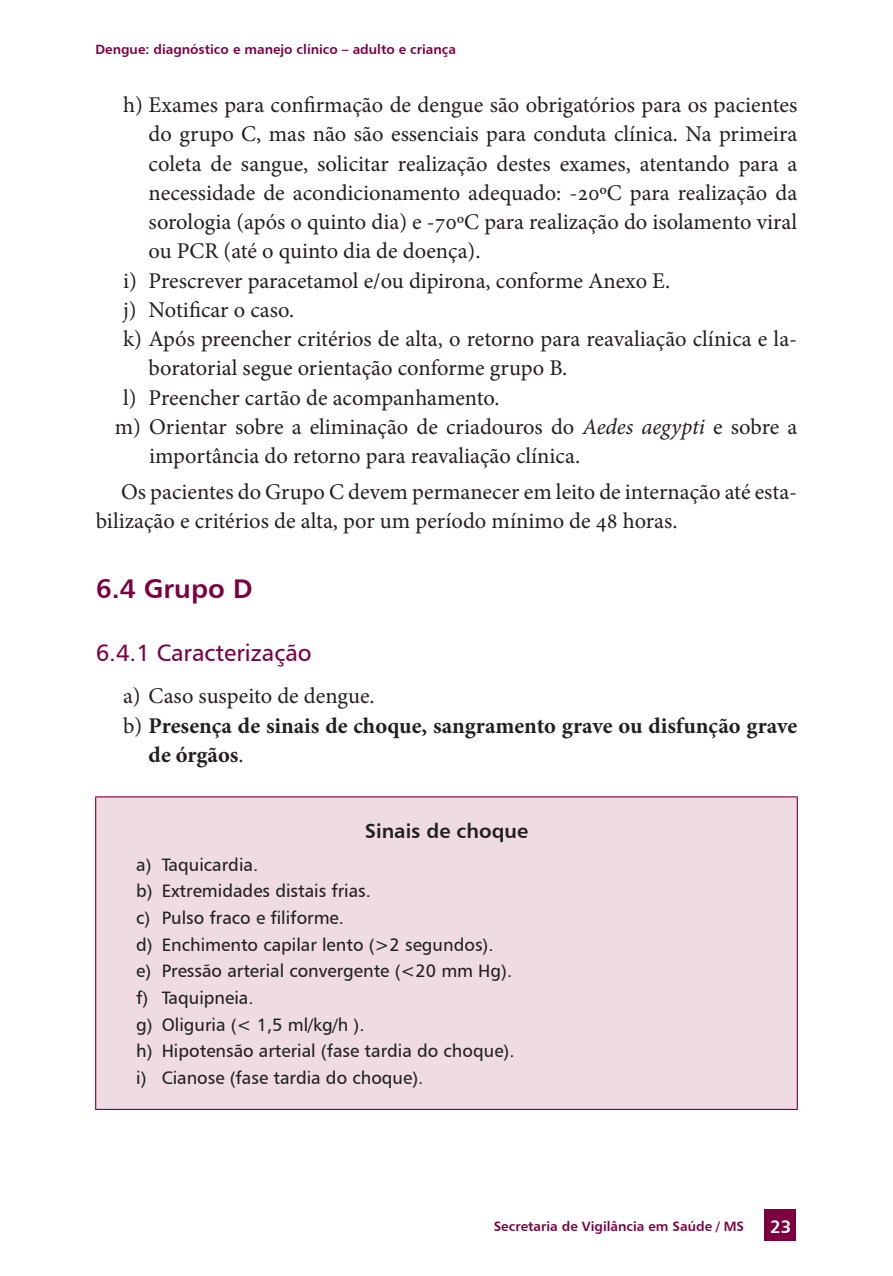
<style>
.page{position:relative;width:893px;height:1276px;background:#fff}
.page>*{position:absolute;margin:0;border:0;box-sizing:border-box;transform-origin:0 0}
.t1{font:27px "Humanist 777 BT Bold B";color:#7c0040}
.t2{font:23.62px "Humanist 777 BT Roman B";color:#7c0040}
.t3{font:22.5px/29.2px "Minion Pro";color:#231f20}
.t4{font:700 22.5px "Minion Pro";color:#231f20}
.t5{font:20.25px "Humanist 777 BT Bold B";color:#231f20}
.t6{font:18px/26.6px "Humanist 777 BT Roman B";color:#231f20}
.t7{font:18px "Humanist 777 BT Bold B";color:#fff}
.t8{font:13.5px "Humanist 777 BT Bold B";color:#7c0040}
.s1{font-style:italic}
.s2{font-weight:400}
</style>
<div class="page">
<div style="left:764px;top:1209px;width:32px;height:32px;background:#7c0040"></div>
<div style="left:96px;top:797px;width:701px;height:312px;background:#eedce2"></div>
<hr style="left:95px;top:796px;width:703px;height:1px;background:#7c0040">
<hr style="left:95px;top:797px;width:1px;height:312px;background:#7c0040">
<hr style="left:797px;top:797px;width:1px;height:312px;background:#7c0040">
<hr style="left:95px;top:1109px;width:703px;height:1px;background:#7c0040">
<p class="t8" style="left:96px;top:41px;width:362px">Dengue: diagnóstico e manejo clínico – adulto e criança</p>
<p class="t3" style="left:123px;top:90px;width:676px">h) Exames para confirmação de dengue são obrigatórios para os pacientes</p>
<p class="t3" style="left:149px;top:120px;width:650px">do grupo C, mas não são essenciais para conduta clínica. Na primeira</p>
<p class="t3" style="left:149px;top:149px;width:650px">coleta de sangue, solicitar realização destes exames, atentando para a</p>
<p class="t3" style="left:149px;top:178px;width:650px">necessidade de acondicionamento adequado: -20ºC para realização da</p>
<p class="t3" style="left:149px;top:207px;width:650px">sorologia (após o quinto dia) e -70ºC para realização do isolamento viral</p>
<p class="t3" style="left:149px;top:237px;width:333px">ou PCR (até o quinto dia de doença).</p>
<p class="t3" style="left:123px;top:266px;width:549px">i) Prescrever paracetamol e/ou dipirona, conforme Anexo E.</p>
<p class="t3" style="left:123px;top:295px;width:173px">j) Notificar o caso.</p>
<p class="t3" style="left:123px;top:324px;width:676px">k) Após preencher critérios de alta, o retorno para reavaliação clínica e la-</p>
<p class="t3" style="left:149px;top:354px;width:420px">boratorial segue orientação conforme grupo B.</p>
<p class="t3" style="left:123px;top:383px;width:378px">l) Preencher cartão de acompanhamento.</p>
<p class="t3" style="left:115px;top:412px;width:684px">m) Orientar sobre a eliminação de criadouros do <span class="s1">Aedes aegypti</span> e sobre a</p>
<p class="t3" style="left:149px;top:441px;width:432px">importância do retorno para reavaliação clínica.</p>
<p class="t3" style="left:96px;top:477px;width:703px;text-indent:26px">Os pacientes do Grupo C devem permanecer em leito de internação até esta&shy;bilização e critérios de alta, por um período mínimo de 48 horas.</p>
<p class="t1" style="left:96px;top:571px;width:155px">6.4 Grupo D</p>
<p class="t2" style="left:96px;top:638px;width:218px">6.4.1 Caracterização</p>
<p class="t3" style="left:123px;top:681px;width:253px">a) Caso suspeito de dengue.</p>
<p class="t4" style="left:123px;top:709px;width:676px"><span class="s2">b)</span> Presença de sinais de choque, sangramento grave ou disfunção grave</p>
<p class="t4" style="left:149px;top:739px;width:97px">de órgãos<span class="s2">.</span></p>
<p class="t5" style="left:365px;top:818px;width:165px">Sinais de choque</p>
<p class="t6" style="left:136px;top:851px;width:380px">a) Taquicardia.<br>b) Extremidades distais frias.<br>c) Pulso fraco e filiforme.<br>d) Enchimento capilar lento (&gt;2 segundos).<br>e) Pressão arterial convergente (&lt;20 mm Hg). f) Taquipneia.<br>g) Oliguria (&lt; 1,5 ml/kg/h ).<br>h) Hipotensão arterial (fase tardia do choque). i) Cianose (fase tardia do choque).</p>
<p class="t8" style="left:494px;top:1217px;width:252px">Secretaria de Vigilância em Saúde / MS</p>
<p class="t7" style="left:770px;top:1215px;width:23px">23</p>
</div>
